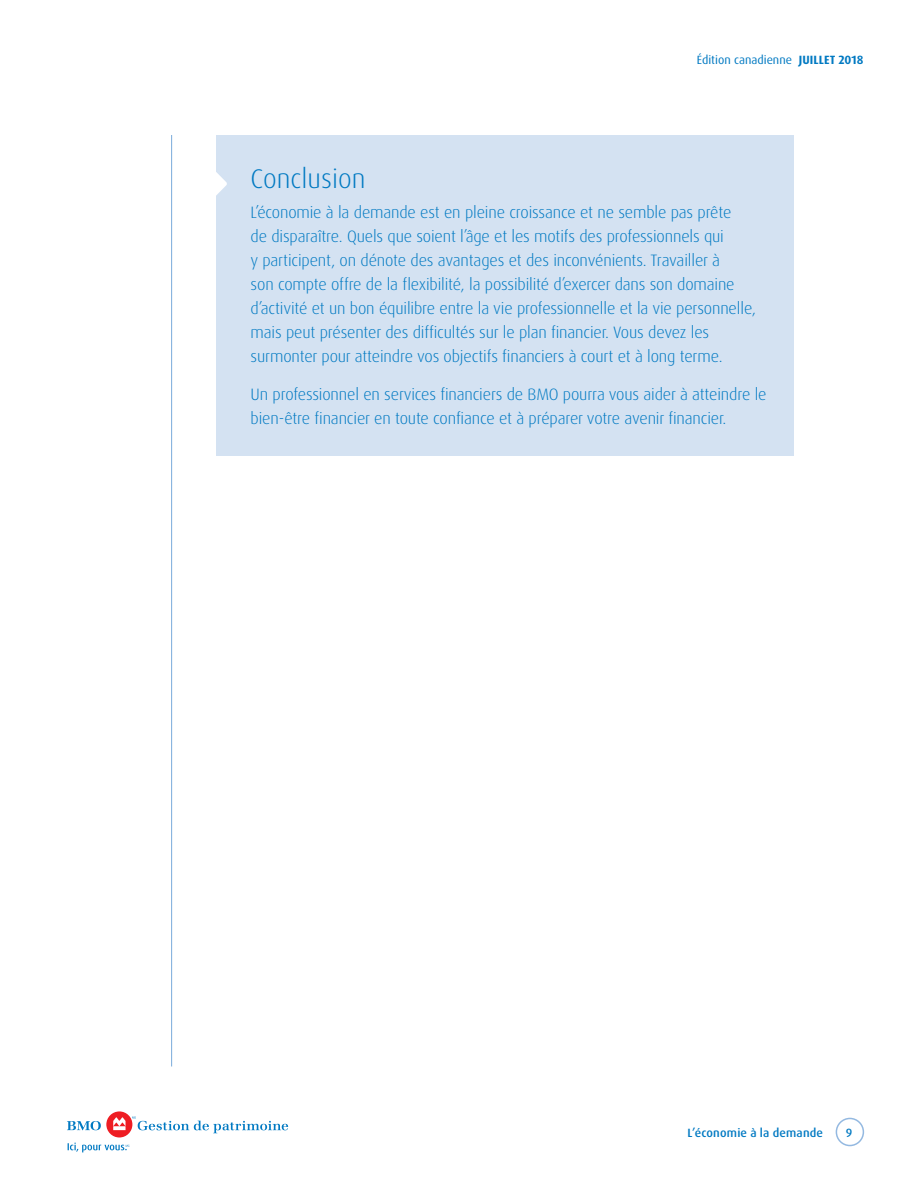
<style>
.page{position:relative;width:918px;height:1188px;background:#fff}
.page>*{position:absolute;margin:0;border:0;box-sizing:border-box;transform-origin:0 0}
.t1{font:300 27px "Dax Pro";color:#0079c2}
.t2{font:300 16.5px/24px "Dax Pro";letter-spacing:-.01em;color:#0079c2}
.t3{font:12px "Dax Pro";color:#0079c2}
.t4{font:500 12px "Dax Pro";letter-spacing:.015em;color:#0079c2}
.s1{font-weight:700}
</style>
<div class="page">
<div style="left:836px;top:1118px;width:28px;height:28px;border:2px solid #94b9e1;border-radius:50%"></div>
<hr style="left:171px;top:135px;width:1px;height:931px;background:#7aabdb">
<svg style="left:67px;top:1121px;width:34px;height:9px"></svg>
<div style="left:106px;top:1111px;width:26px;height:27px;background:#ee1d23;border-radius:50%"></div>
<svg style="left:113px;top:1117px;width:13px;height:13px"></svg>
<svg style="left:132px;top:1117px;width:156px;height:16px"></svg>
<svg style="left:68px;top:1143px;width:62px;height:9px"></svg>
<div style="left:216px;top:135px;width:578px;height:321px;background:#d4e2f2"></div>
<svg style="left:216px;top:172px;width:11px;height:23px"></svg>
<p class="t3" style="left:697px;top:52px;width:168px">Édition canadienne <span class="s1">JUILLET 2018</span></p>
<h1 class="t1" style="left:251px;top:161px;width:116px">Conclusion</h1>
<p class="t2" style="left:251px;top:201px;width:507px">L’économie à la demande est en pleine croissance et ne semble pas prête<br>de disparaître. Quels que soient l’âge et les motifs des professionnels qui<br>y participent, on dénote des avantages et des inconvénients. Travailler à<br>son compte offre de la flexibilité, la possibilité d’exercer dans son domaine d’activité et un bon équilibre entre la vie professionnelle et la vie personnelle, mais peut présenter des difficultés sur le plan financier. Vous devez les surmonter pour atteindre vos objectifs financiers à court et à long terme.</p>
<p class="t2" style="left:251px;top:382px;width:517px">Un professionnel en services financiers de BMO pourra vous aider à atteindre le bien-être financier en toute confiance et à préparer votre avenir financier.</p>
<p class="t4" style="left:688px;top:1125px;width:137px">L’économie à la demande</p>
<p class="t4" style="left:846px;top:1125px;width:8px">9</p>
</div>
